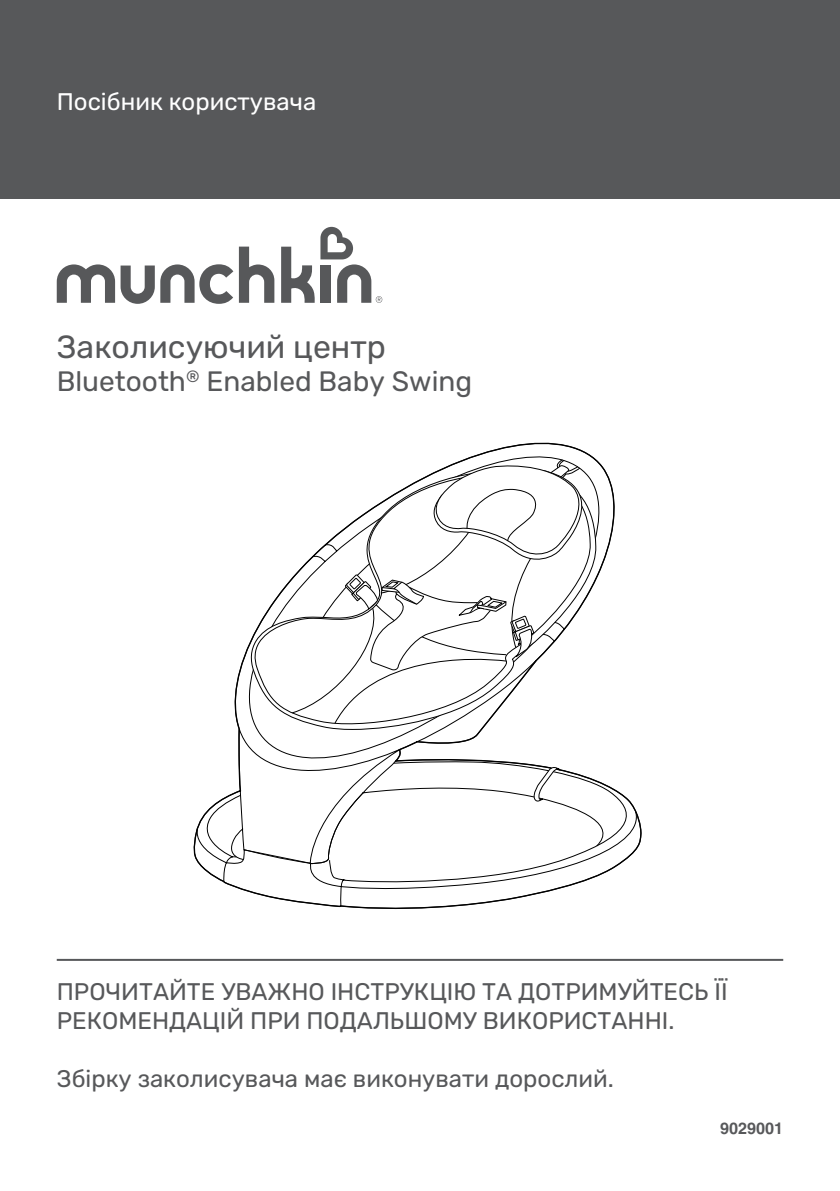
<style>
.page{position:relative;width:840px;height:1191px;background:#fff}
.page>*{position:absolute;margin:0;border:0;box-sizing:border-box;transform-origin:0 0}
.t1{font:32px "Rubik";color:#57585a}
.t2{font:28px "Rubik";color:#57585a}
.t3{font:24px/28.8px "Rubik";color:#57585a}
.t4{font:24px "Rubik";color:#fff}
.t5{font:700 16px "Helios C";color:#57585a}
</style>
<div class="page">
<div style="left:0;top:0;width:839px;height:198px;background:#57585a"></div>
<svg style="left:193px;top:442px;width:449px;height:467px"></svg>
<svg style="left:309px;top:791px;width:55px;height:73px"></svg>
<svg style="left:249px;top:461px;width:347px;height:269px"></svg>
<svg style="left:253px;top:464px;width:337px;height:266px"></svg>
<svg style="left:291px;top:474px;width:286px;height:250px"></svg>
<svg style="left:344px;top:574px;width:190px;height:96px"></svg>
<svg style="left:431px;top:459px;width:186px;height:109px"></svg>
<svg style="left:57px;top:264px;width:176px;height:40px"></svg>
<svg style="left:239px;top:247px;width:35px;height:56px"></svg>
<svg style="left:281px;top:247px;width:33px;height:56px"></svg>
<svg style="left:320px;top:227px;width:62px;height:76px"></svg>
<hr style="left:57px;top:959px;width:725px;height:2px;background:#57585a">
<p class="t4" style="left:57px;top:89px;width:261px">Посібник користувача</p>
<h1 class="t1" style="left:57px;top:329px;width:330px">Заколисуючий центр</h1>
<p class="t2" style="left:57px;top:366px;width:417px">Bluetooth<sup>®</sup> Enabled Baby Swing</p>
<p class="t3" style="left:57px;top:978px;width:672px">ПРОЧИТАЙТЕ УВАЖНО ІНСТРУКЦІЮ ТА ДОТРИМУЙТЕСЬ ЇЇ<br>РЕКОМЕНДАЦІЙ ПРИ ПОДАЛЬШОМУ ВИКОРИСТАННІ.</p>
<p class="t3" style="left:57px;top:1064px;width:558px">Збірку заколисувача має виконувати дорослий.</p>
<p class="t5" style="left:719px;top:1119px;width:64px">9029001</p>
</div>
